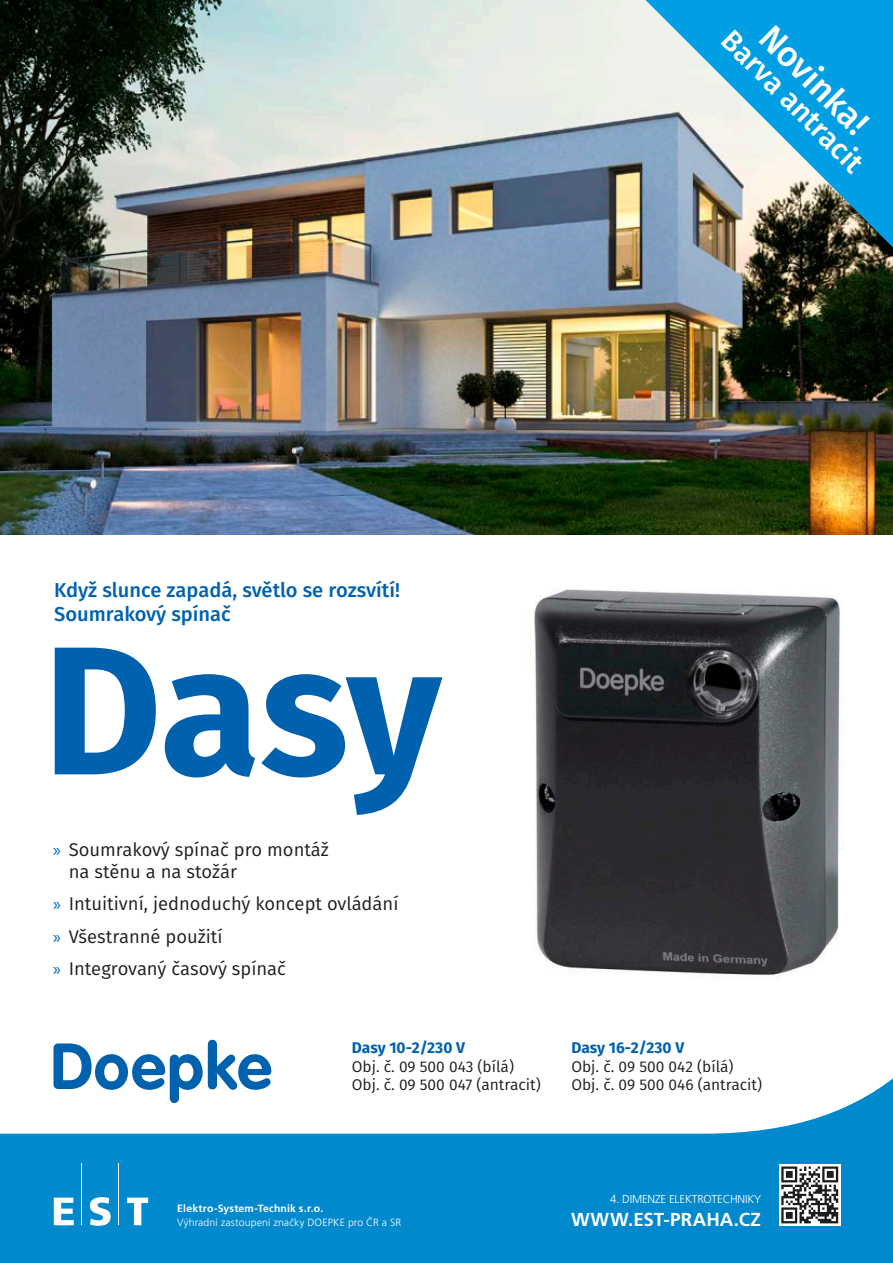
<style>
.page{position:relative;width:893px;height:1263px;background:#fff}
.page>*{position:absolute;margin:0;border:0;box-sizing:border-box;transform-origin:0 0}
.t1{font:700 182.85px "Fira Sans";color:#0062ae}
.t2{font:500 35.1px "Fira Sans";color:#fff}
.t3{font:500 29.1px "Fira Sans";color:#fff}
.t4{font:500 20.1px/24.2px "Fira Sans";color:#0062ae}
.t5{font:700 18.75px "Frutiger LT Pro";color:#fff}
.t6{font:18.45px/32.5px "Fira Sans";color:#1d1d1b}
.t7{font:15.45px/18.6px "Fira Sans";color:#1d1d1b}
.t8{font:700 15.45px "Fira Sans";color:#0062ae}
.t9{font:300 11.55px "Frutiger LT Pro";letter-spacing:-.02em;color:#fff}
.t10{font:300 10.5px "Frutiger LT Pro";letter-spacing:.01em;color:#fff}
.t11{font:700 10.5px "Frutiger LT Pro";letter-spacing:.02em;color:#fff}
.s1{font-family:"Myriad Pro";color:#0062ae}
</style>
<div class="page">
<img style="left:534px;top:589px;width:306px;height:386px">
<img style="left:0;top:0;width:893px;height:535px">
<svg style="left:0;top:1068px;width:893px;height:195px;fill:#008acd"></svg>
<svg style="left:779px;top:1164px;width:61px;height:61px"></svg>
<svg style="left:781px;top:1166px;width:57px;height:57px"></svg>
<svg style="left:54px;top:1197px;width:20px;height:28px"></svg>
<svg style="left:90px;top:1197px;width:21px;height:29px"></svg>
<svg style="left:127px;top:1197px;width:21px;height:28px"></svg>
<hr style="left:82px;top:1163px;width:1px;height:62px;background:#fff">
<hr style="left:118px;top:1163px;width:1px;height:62px;background:#fff">
<svg style="left:645px;top:0;width:248px;height:247px;background:#59a9ca"></svg>
<svg style="left:53px;top:1040px;width:218px;height:63px"></svg>
<h2 class="t2" style="left:786px;top:11px;width:139px;rotate:45deg">Novinka!</h2>
<h3 class="t3" style="left:743px;top:18px;width:188px;rotate:45deg">Barva antracit</h3>
<p class="t4" style="left:54px;top:577px;width:347px">Když slunce zapadá, světlo se rozsvítí!<br>Soumrakový spínač</p>
<h1 class="t1" style="left:43px;top:556px;width:400px">Dasy</h1>
<p class="t6" style="left:69px;top:838px;width:262px;line-height:22px;text-indent:-16px"><span class="s1">»</span> Soumrakový spínač pro montáž na stěnu a na stožár</p>
<p class="t6" style="left:53px;top:887px;width:347px"><span class="s1">»</span> Intuitivní, jednoduchý koncept ovládání <span class="s1">»</span> Všestranné použití<br><span class="s1">»</span> Integrovaný časový spínač</p>
<p class="t8" style="left:352px;top:1034px;width:115px">Dasy 10-2/230 V</p>
<p class="t7" style="left:352px;top:1056px;width:190px">Obj. č. 09 500 043 (bílá)<br>Obj. č. 09 500 047 (antracit)</p>
<p class="t8" style="left:571px;top:1034px;width:114px">Dasy 16-2/230 V</p>
<p class="t7" style="left:571px;top:1056px;width:192px">Obj. č. 09 500 042 (bílá)<br>Obj. č. 09 500 046 (antracit)</p>
<p class="t9" style="left:610px;top:1192px;width:153px">4. DIMENZE ELEKTROTECHNIKY</p>
<p class="t11" style="left:177px;top:1202px;width:148px">Elektro-System-Technik s.r.o.</p>
<p class="t10" style="left:177px;top:1216px;width:226px">Výhradní zastoupení značky DOEPKE pro ČR a SR</p>
<p class="t5" style="left:571px;top:1208px;width:191px">WWW.EST-PRAHA.CZ</p>
</div>
